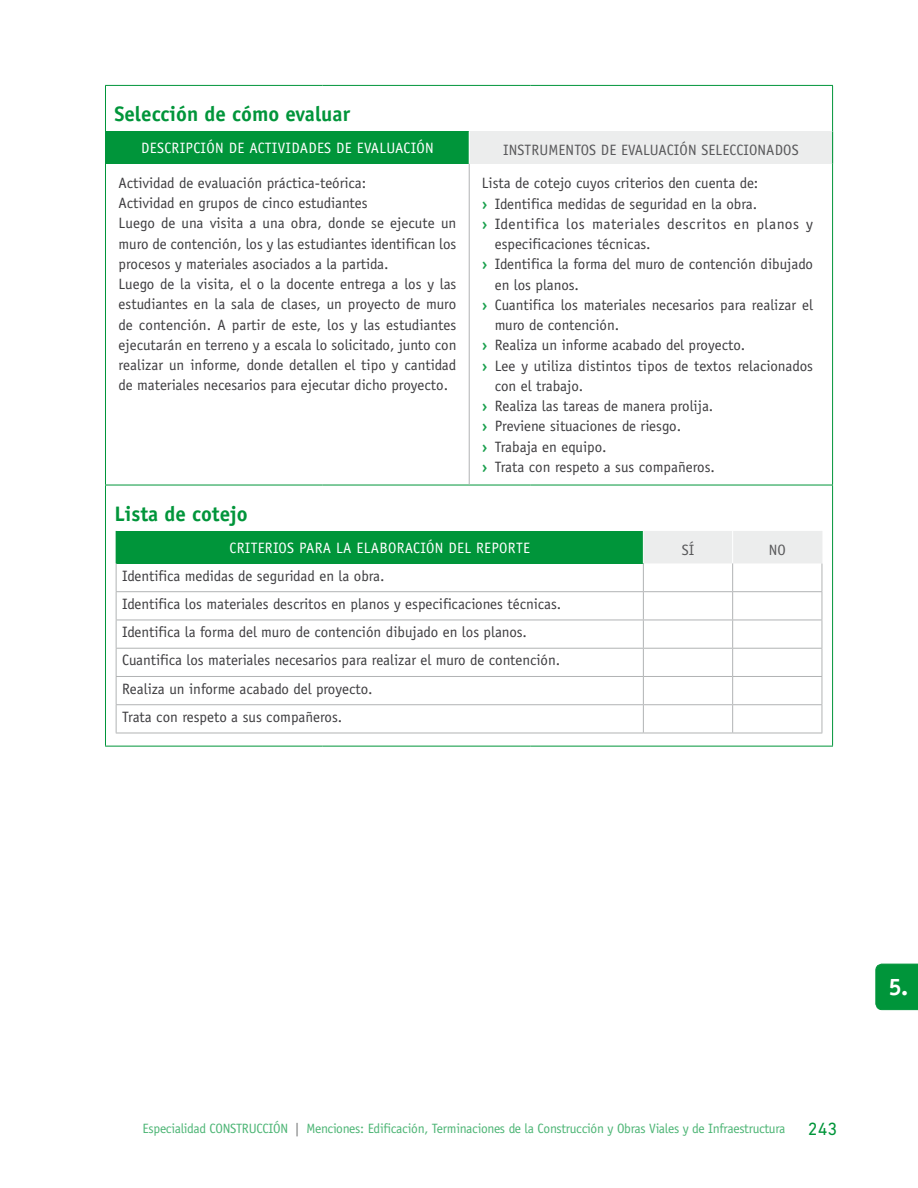
<style>
.page{position:relative;width:918px;height:1188px;background:#fff}
.page>*{position:absolute;margin:0;border:0;box-sizing:border-box;transform-origin:0 0}
.t1{font:700 24px "Officina Sans";color:#fff}
.t2{font:700 21px "Officina Sans";color:#00953a}
.t3{font:15px/20.2px "Officina Sans";color:#3e3d40}
.t4{font:15px "Officina Sans";letter-spacing:.02em;color:#fff}
.t5{font:15px "Officina Sans";letter-spacing:.03em;color:#3e3d40}
.t6{font:15px "Officina Sans";letter-spacing:.01em;color:#58585a}
.t7{font:13.5px "Officina Sans";letter-spacing:-.02em;color:#4db575}
.s1{font-weight:700;color:#1aa04e}
.s2{color:#707172}
.s3{font-family:"DIN Next LT Pro";font-size:18px;color:#00953a}
</style>
<div class="page">
<svg style="left:875px;top:964px;width:43px;height:46px;background:#04963d"></svg>
<hr style="left:832px;top:86px;width:1px;height:399px;background:#00953a">
<hr style="left:832px;top:485px;width:1px;height:261px;background:#00953a">
<svg style="left:105px;top:85px;width:26px;height:1px"></svg>
<hr style="left:131px;top:85px;width:191px;height:1px;background:#00953a">
<hr style="left:322px;top:85px;width:209px;height:1px;background:#00953a">
<hr style="left:531px;top:85px;width:302px;height:1px;background:#00953a">
<hr style="left:105px;top:86px;width:1px;height:399px;background:#00953a">
<hr style="left:105px;top:485px;width:1px;height:261px;background:#00953a">
<svg style="left:105px;top:485px;width:26px;height:1px"></svg>
<hr style="left:131px;top:485px;width:191px;height:1px;background:#00953a">
<hr style="left:322px;top:485px;width:209px;height:1px;background:#00953a">
<hr style="left:531px;top:485px;width:302px;height:1px;background:#00953a">
<svg style="left:105px;top:746px;width:26px;height:1px"></svg>
<hr style="left:131px;top:746px;width:191px;height:1px;background:#00953a">
<hr style="left:322px;top:746px;width:209px;height:1px;background:#00953a">
<hr style="left:531px;top:746px;width:302px;height:1px;background:#00953a">
<div style="left:106px;top:131px;width:363px;height:33px;background:#00953a"></div>
<div style="left:469px;top:131px;width:364px;height:33px;background:#eceded"></div>
<hr style="left:469px;top:131px;width:1px;height:33px;background:#fff">
<hr style="left:469px;top:164px;width:1px;height:321px;background:#b1b3b4">
<hr style="left:832px;top:131px;width:1px;height:33px;background:#00953a">
<div style="left:116px;top:531px;width:527px;height:32px;background:#00953a"></div>
<hr style="left:643px;top:733px;width:90px;height:1px;background:#b1b3b4">
<hr style="left:733px;top:733px;width:89px;height:1px;background:#b1b3b4">
<hr style="left:116px;top:591px;width:527px;height:1px;background:#b1b3b4">
<hr style="left:116px;top:620px;width:527px;height:1px;background:#b1b3b4">
<hr style="left:116px;top:648px;width:527px;height:1px;background:#b1b3b4">
<hr style="left:116px;top:676px;width:527px;height:1px;background:#b1b3b4">
<hr style="left:116px;top:704px;width:527px;height:1px;background:#b1b3b4">
<svg style="left:116px;top:563px;width:1px;height:170px"></svg>
<svg style="left:643px;top:531px;width:180px;height:202px"></svg>
<hr style="left:116px;top:733px;width:527px;height:1px;background:#b1b3b4">
<h2 class="t2" style="left:114px;top:101px;width:237px">Selección de cómo evaluar</h2>
<p class="t4" style="left:141px;top:139px;width:17px">Descripción</p>
<p class="t4" style="left:229px;top:139px;width:37px">de activid</p>
<p class="t4" style="left:300px;top:139px;width:17px">ades</p>
<p class="t4" style="left:336px;top:139px;width:76px">de evaluación</p>
<p class="t6" style="left:503px;top:141px;width:15px">Instrumentos</p>
<p class="t6" style="left:601px;top:141px;width:74px">de evaluación</p>
<p class="t6" style="left:701px;top:141px;width:29px">seleccion</p>
<p class="t6" style="left:766px;top:141px;width:17px">ados</p>
<p class="t3" style="left:119px;top:173px;width:339px">Actividad de evaluación práctica-teórica:<br>Actividad en grupos de cinco estudiantes<br>Luego de una visita a una obra, donde se ejecute un muro de contención, los y las estudiantes identifican los procesos y materiales asociados a la partida.<br>Luego de la visita, el o la docente entrega a los y las estudiantes en la sala de clases, un proyecto de muro de contención. A partir de este, los y las estudiantes ejecutarán en terreno y a escala lo solicitado, junto con realizar un informe, donde detallen el tipo y cantidad de materiales necesarios para ejecutar dicho proyecto.</p>
<p class="t3" style="left:482px;top:173px;width:278px">Lista de cotejo cuyos criterios den cuenta de:</p>
<p class="t3" style="left:482px;top:193px;width:277px"><span class="s1">›</span> Identifica medidas de seguridad en la obra.</p>
<p class="t5" style="left:482px;top:215px;width:333px"><span class="s1">›</span> Identifica los materiales descritos en planos y</p>
<p class="t3" style="left:495px;top:234px;width:157px">especificaciones técnicas.</p>
<p class="t3" style="left:482px;top:254px;width:333px"><span class="s1">›</span> Identifica la forma del muro de contención dibujado</p>
<p class="t3" style="left:495px;top:274px;width:86px">en los planos.</p>
<p class="t3" style="left:482px;top:295px;width:333px"><span class="s1">›</span> Cuantifica los materiales necesarios para realizar el</p>
<p class="t3" style="left:495px;top:315px;width:126px">muro de contención.</p>
<p class="t3" style="left:482px;top:335px;width:265px"><span class="s1">›</span> Realiza un informe acabado del proyecto.</p>
<p class="t3" style="left:482px;top:355px;width:333px"><span class="s1">›</span> Lee y utiliza distintos tipos de textos relacionados</p>
<p class="t3" style="left:495px;top:376px;width:90px">con el trabajo.</p>
<p class="t3" style="left:482px;top:396px;width:233px"><span class="s1">›</span> Realiza las tareas de manera prolija.</p>
<p class="t3" style="left:482px;top:416px;width:201px"><span class="s1">›</span> Previene situaciones de riesgo.</p>
<p class="t3" style="left:482px;top:436px;width:126px"><span class="s1">›</span> Trabaja en equipo.</p>
<p class="t3" style="left:482px;top:457px;width:234px"><span class="s1">›</span> Trata con respeto a sus compañeros.</p>
<h2 class="t2" style="left:114px;top:500px;width:135px">Lista de cotejo</h2>
<p class="t4" style="left:230px;top:539px;width:16px">Criterios</p>
<p class="t4" style="left:299px;top:539px;width:123px">para la elaboración</p>
<p class="t4" style="left:449px;top:539px;width:37px">de l reporte</p>
<p class="t6" style="left:682px;top:541px;width:14px">SÍ</p>
<p class="t6" style="left:769px;top:541px;width:18px">NO</p>
<p class="t3" style="left:122px;top:562px;width:441px;line-height:28.2px">Identifica medidas de seguridad en la obra.<br>Identifica los materiales descritos en planos y especificaciones técnicas.<br>Identifica la forma del muro de contención dibujado en los planos.<br>Cuantifica los materiales necesarios para realizar el muro de contención.<br>Realiza un informe acabado del proyecto.<br>Trata con respeto a sus compañeros.</p>
<p class="t7" style="left:143px;top:1120px;width:696px">Especialidad CONSTRUCCIÓN <span class="s2">|</span> Menciones: Edificación, Terminaciones de la Construcción y Obras Viales y de Infraestructura <span class="s3">243</span></p>
<h1 class="t1" style="left:888px;top:972px;width:21px">5.</h1>
</div>
